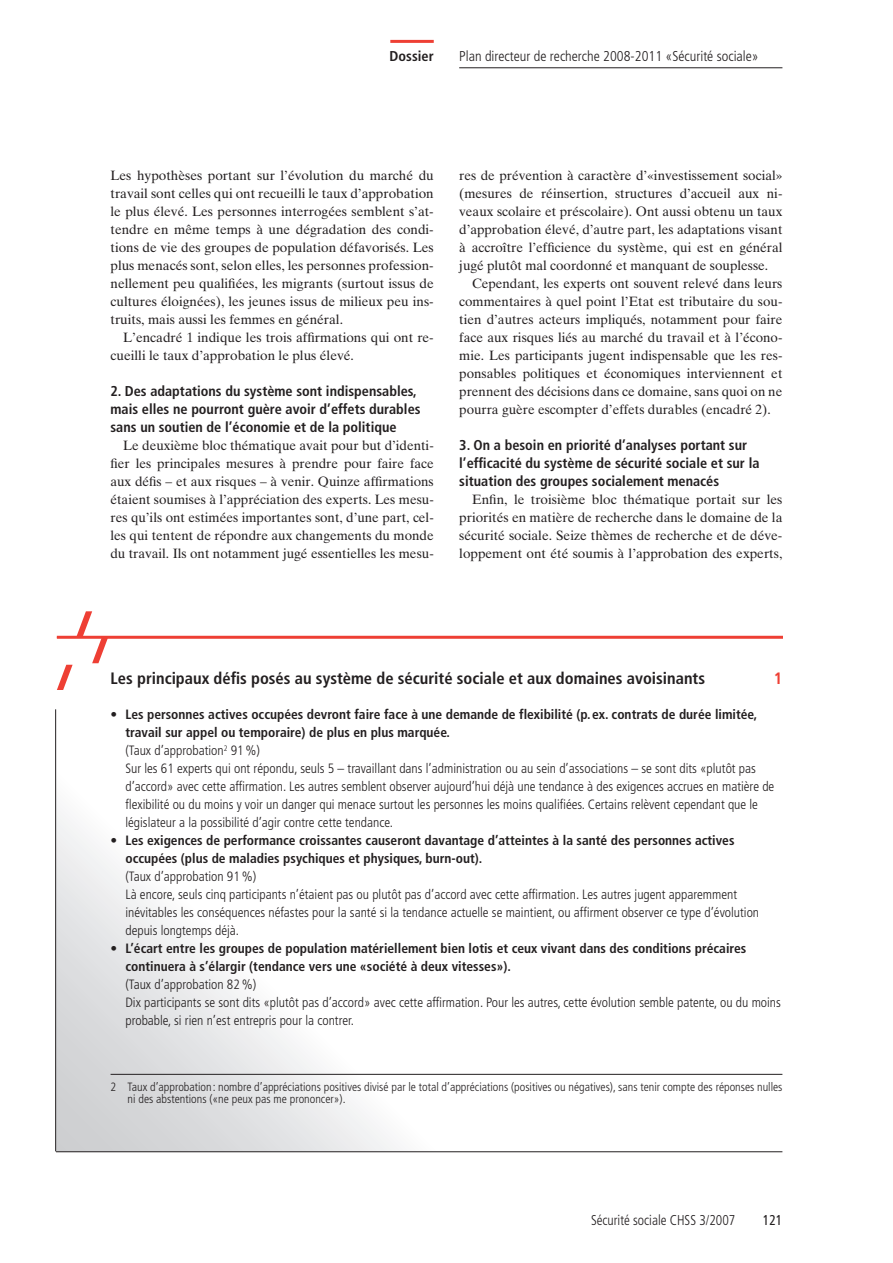
<style>
.page{position:relative;width:893px;height:1263px;background:#fff}
.page>*{position:absolute;margin:0;border:0;box-sizing:border-box;transform-origin:0 0}
.t1{font:700 condensed 16.5px "Frutiger LT Std";color:#231f20}
.t2{font:700 condensed 16.5px "Frutiger LT Std";color:#ee3f34}
.t3{font:700 condensed 14.25px/18px "Frutiger";color:#231f20}
.t4{font:300 condensed 14.25px "Frutiger LT Std";color:#231f20}
.t5{font:300 condensed 14.25px "Frutiger LT Std";color:#231f20;scale:.95 1}
.t6{font:700 condensed 14.25px "Frutiger LT Std";color:#231f20}
.t7{font:condensed 14.25px "Frutiger LT Std";color:#231f20;scale:.95 1}
.t8{font:13.5px/18px "Times Ten LT Std";color:#231f20;text-align:justify}
.t9{font:300 condensed 13.5px/18px "Frutiger LT Std";color:#231f20}
.t10{font:700 condensed 13.5px/18px "Frutiger";color:#231f20}
.t11{font:300 condensed 12px/12px "Frutiger LT Std";color:#231f20}
</style>
<div class="page">
<svg style="left:56px;top:709px;width:429px;height:442px"></svg>
<svg style="left:57px;top:611px;width:51px;height:79px"></svg>
<hr style="left:57px;top:636px;width:725px;height:3px;background:#ee3f34">
<hr style="left:111px;top:1074px;width:671px;height:1px;background:#231f20">
<hr style="left:55px;top:709px;width:1px;height:442px;background:#231f20">
<hr style="left:56px;top:1151px;width:726px;height:1px;background:#231f20">
<hr style="left:390px;top:40px;width:44px;height:3px;background:#ee3f34">
<hr style="left:459px;top:68px;width:323px;height:1px;background:#231f20">
<p class="t6" style="left:390px;top:47px;width:46px">Dossier</p>
<p class="t4" style="left:459px;top:48px;width:301px">Plan directeur de recherche 2008-2011 «Sécurité sociale»</p>
<p class="t8" style="left:111px;top:166px;width:325px">Les hypothèses portant sur l’évolution du marché du travail sont celles qui ont recueilli le taux d’approbation le plus élevé. Les personnes interrogées semblent s’at&shy;tendre en même temps à une dégradation des condi&shy;tions de vie des groupes de population défavorisés. Les plus menacés sont, selon elles, les personnes profession&shy;nellement peu qualifiées, les migrants (surtout issus de cultures éloignées), les jeunes issus de milieux peu ins&shy;truits, mais aussi les femmes en général.</p>
<p class="t8" style="left:111px;top:328px;width:325px;text-indent:13px">L’encadré 1 indique les trois affirmations qui ont re&shy;cueilli le taux d’approbation le plus élevé.</p>
<p class="t3" style="left:111px;top:382px;width:312px">2. Des adaptations du système sont indispensables, mais elles ne pourront guère avoir d’effets durables sans un soutien de l’économie et de la politique</p>
<p class="t8" style="left:111px;top:436px;width:325px;text-indent:13px">Le deuxième bloc thématique avait pour but d’identi&shy;fier les principales mesures à prendre pour faire face aux défis – et aux risques – à venir. Quinze affirmations étaient soumises à l’appréciation des experts. Les mesu&shy;res qu’ils ont estimées importantes sont, d’une part, cel&shy;les qui tentent de répondre aux changements du monde du travail. Ils ont notamment jugé essentielles les mesu-</p>
<p class="t8" style="left:459px;top:166px;width:325px">res de prévention à caractère d’«investissement social» (mesures de réinsertion, structures d’accueil aux ni&shy;veaux scolaire et préscolaire). Ont aussi obtenu un taux d’approbation élevé, d’autre part, les adaptations visant à accroître l’efficience du système, qui est en général jugé plutôt mal coordonné et manquant de souplesse.</p>
<p class="t8" style="left:459px;top:274px;width:325px;text-indent:13px">Cependant, les experts ont souvent relevé dans leurs commentaires à quel point l’Etat est tributaire du sou&shy;tien d’autres acteurs impliqués, notamment pour faire face aux risques liés au marché du travail et à l’écono&shy;mie. Les participants jugent indispensable que les res&shy;ponsables politiques et économiques interviennent et prennent des décisions dans ce domaine, sans quoi on ne pourra guère escompter d’effets durables (encadré 2).</p>
<p class="t3" style="left:459px;top:436px;width:302px">3. On a besoin en priorité d’analyses portant sur l’efficacité du système de sécurité sociale et sur la situation des groupes socialement menacés</p>
<p class="t8" style="left:459px;top:490px;width:325px;text-indent:13px">Enfin, le troisième bloc thématique portait sur les priorités en matière de recherche dans le domaine de la sécurité sociale. Seize thèmes de recherche et de déve&shy;loppement ont été soumis à l’approbation des experts,</p>
<p class="t1" style="left:111px;top:668px;width:596px">Les principaux défis posés au système de sécurité sociale et aux domaines avoisinants</p>
<p class="t2" style="left:774px;top:668px;width:10px">1</p>
<p class="t10" style="left:125px;top:705px;width:633px;text-indent:-15px">• Les personnes actives occupées devront faire face à une demande de flexibilité (p.ex. contrats de durée limitée, travail sur appel ou temporaire) de plus en plus marquée.</p>
<p class="t9" style="left:125px;top:742px;width:650px">(Taux d’approbation<sup>2</sup> 91 %)<br>Sur les 61 experts qui ont répondu, seuls 5 – travaillant dans l’administration ou au sein d’associations – se sont dits «plutôt pas d’accord» avec cette affirmation. Les autres semblent observer aujourd’hui déjà une tendance à des exigences accrues en matière de flexibilité ou du moins y voir un danger qui menace surtout les personnes les moins qualifiées. Certains relèvent cependant que le législateur a la possibilité d’agir contre cette tendance.</p>
<p class="t10" style="left:125px;top:831px;width:611px;text-indent:-15px">• Les exigences de performance croissantes causeront davantage d’atteintes à la santé des personnes actives occupées (plus de maladies psychiques et physiques, burn-out).</p>
<p class="t9" style="left:125px;top:868px;width:635px">(Taux d’approbation 91 %)<br>Là encore, seuls cinq participants n’étaient pas ou plutôt pas d’accord avec cette affirmation. Les autres jugent apparemment inévitables les conséquences néfastes pour la santé si la tendance actuelle se maintient, ou affirment observer ce type d’évolution depuis longtemps déjà.</p>
<p class="t10" style="left:125px;top:939px;width:622px;text-indent:-15px">• L’écart entre les groupes de population matériellement bien lotis et ceux vivant dans des conditions précaires continuera à s’élargir (tendance vers une «société à deux vitesses»).</p>
<p class="t9" style="left:125px;top:976px;width:657px">(Taux d’approbation 82 %)<br>Dix participants se sont dits «plutôt pas d’accord» avec cette affirmation. Pour les autres, cette évolution semble patente, ou du moins probable, si rien n’est entrepris pour la contrer.</p>
<p class="t11" style="left:128px;top:1081px;width:656px;text-indent:-17px">2 Taux d’approbation: nombre d’appréciations positives divisé par le total d’appréciations (positives ou négatives), sans tenir compte des réponses nulles ni des abstentions («ne peux pas me prononcer»).</p>
<p class="t5" style="left:591px;top:1212px;width:153px">Sécurité sociale CHSS 3/2007</p>
<p class="t7" style="left:763px;top:1212px;width:22px">121</p>
</div>
